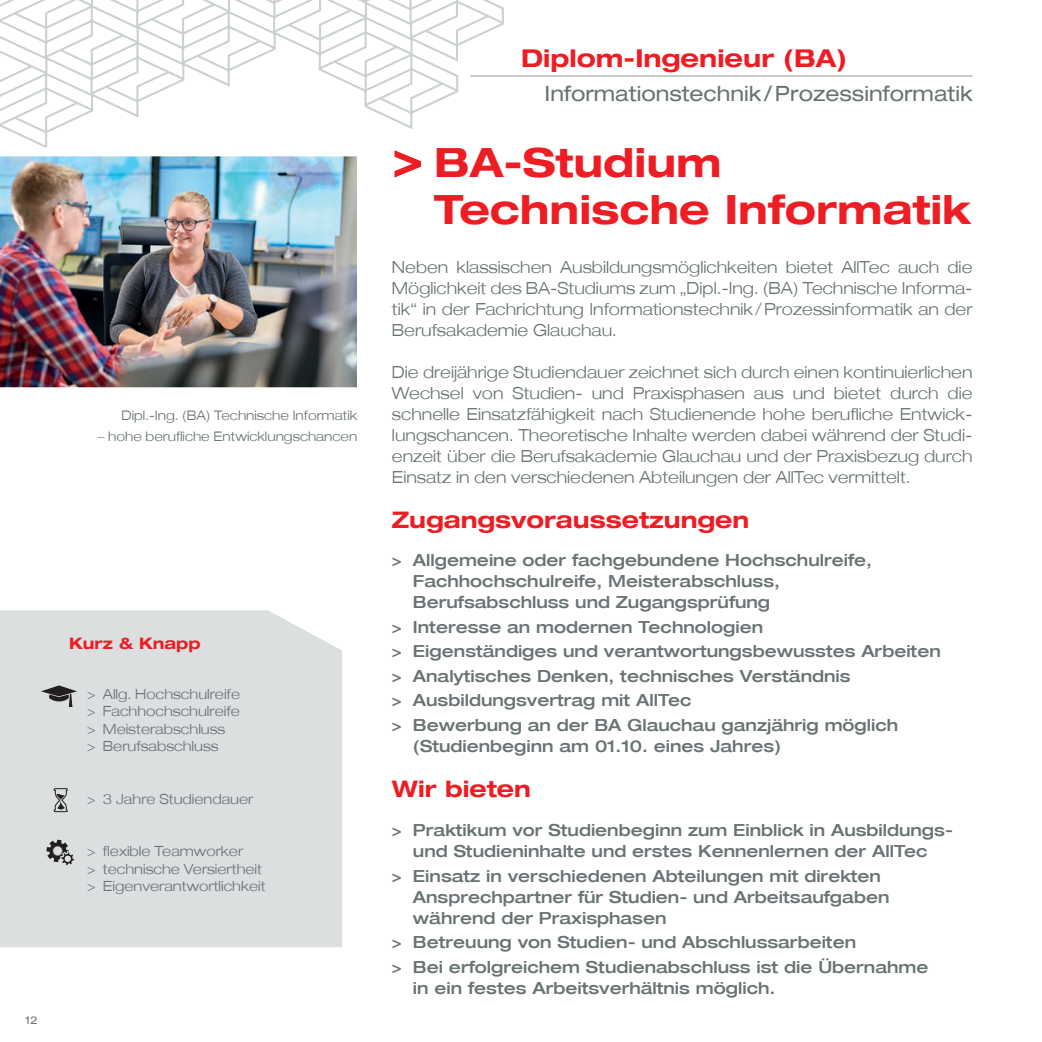
<style>
.page{position:relative;width:1042px;height:1042px;background:#fff}
.page>*{position:absolute;margin:0;border:0;box-sizing:border-box;transform-origin:0 0}
.t1{font:700 expanded 40.25px/47.2px "Helvetica Neue LT";color:#ee1d23}
.t2{font:700 expanded 24.5px "Helvetica Neue LT";color:#ee1d23}
.t3{font:700 expanded 22.75px "Helvetica Neue LT";color:#ee1d23}
.t4{font:expanded 21px "Helvetica Neue LT";color:#697374}
.t5{font:500 expanded 16.62px/21px "Helvetica Neue LT";color:#697374}
.t6{font:300 expanded 16.62px/21px "Helvetica Neue LT";color:#697374;text-align:justify}
.t7{font:700 expanded 15.75px "Helvetica Neue LT";color:#ee1d23}
.t8{font:300 expanded 14px/17.5px "Helvetica Neue LT";color:#697374}
.t9{font:300 expanded 13.12px "Helvetica Neue LT";color:#697374}
.t10{font:expanded 10.85px "Helvetica Neue LT";color:#697374}
.s1{font-size:52.5px}
</style>
<div class="page">
<svg style="left:0;top:0;width:504px;height:148px"></svg>
<hr style="left:470px;top:75px;width:502px;height:2px;background:#bdc3c5">
<div style="left:0;top:610px;width:342px;height:337px;background:#dbdfe0"></div>
<svg style="left:54px;top:788px;width:14px;height:24px"></svg>
<svg style="left:41px;top:685px;width:36px;height:22px"></svg>
<svg style="left:46px;top:839px;width:30px;height:28px"></svg>
<img style="left:0;top:156px;width:357px;height:232px">
<p class="t9" style="left:122px;top:410px;width:237px">Dipl.-Ing. (BA) Technische Informatik</p>
<p class="t9" style="left:98px;top:428px;width:261px">– hohe berufliche Entwicklungschancen</p>
<p class="t7" style="left:69px;top:637px;width:133px">Kurz &amp; Knapp</p>
<p class="t8" style="left:87px;top:686px;width:154px">&gt; Allg. Hochschulreife &gt; Fachhochschulreife &gt; Meisterabschluss<br>&gt; Berufsabschluss</p>
<p class="t8" style="left:87px;top:791px;width:168px">&gt; 3 Jahre Studiendauer</p>
<p class="t8" style="left:87px;top:842px;width:180px">&gt; flexible Teamworker<br>&gt; technische Versiertheit &gt; Eigenverantwortlichkeit</p>
<p class="t10" style="left:26px;top:1015px;width:13px">12</p>
<h2 class="t2" style="left:521px;top:49px;width:328px">Diplom-Ingenieur (BA)</h2>
<p class="t4" style="left:544px;top:86px;width:429px">Informationstechnik / Prozessinformatik</p>
<h1 class="t1" style="left:434px;top:143px;width:539px;text-indent:-42px"><span class="s1">&gt;</span> BA-Studium<br>Technische Informatik</h1>
<p class="t6" style="left:392px;top:258px;width:582px">Neben klassischen Ausbildungsmöglichkeiten bietet AllTec auch die Möglichkeit des BA-Studiums zum „Dipl.-Ing. (BA) Technische Informa&shy;tik“ in der Fachrichtung Informationstechnik / Prozessinformatik an der Berufsakademie Glauchau.</p>
<p class="t6" style="left:392px;top:363px;width:582px">Die dreijährige Studiendauer zeichnet sich durch einen kontinuierlichen Wechsel von Studien- und Praxisphasen aus und bietet durch die schnelle Einsatzfähigkeit nach Studienende hohe berufliche Entwick&shy;lungschancen. Theoretische Inhalte werden dabei während der Studi&shy;enzeit über die Berufsakademie Glauchau und der Praxisbezug durch Einsatz in den verschiedenen Abteilungen der AllTec vermittelt.</p>
<h3 class="t3" style="left:392px;top:511px;width:359px">Zugangsvoraussetzungen</h3>
<p class="t5" style="left:413px;top:551px;width:460px;text-indent:-21px">&gt; Allgemeine oder fachgebundene Hochschulreife,<br>Fachhochschulreife, Meisterabschluss,<br>Berufsabschluss und Zugangsprüfung</p>
<p class="t5" style="left:392px;top:616px;width:550px;line-height:24.5px">&gt; Interesse an modernen Technologien<br>&gt; Eigenständiges und verantwortungsbewusstes Arbeiten &gt; Analytisches Denken, technisches Verständnis<br>&gt; Ausbildungsvertrag mit AllTec<br>&gt; Bewerbung an der BA Glauchau ganzjährig möglich</p>
<p class="t5" style="left:413px;top:737px;width:370px">(Studienbeginn am 01.10. eines Jahres)</p>
<h3 class="t3" style="left:392px;top:781px;width:140px">Wir bieten</h3>
<p class="t5" style="left:392px;top:821px;width:562px;text-align:center">&gt; Praktikum vor Studienbeginn zum Einblick in Ausbildungs&shy;und Studieninhalte und erstes Kennenlernen der AllTec</p>
<p class="t5" style="left:413px;top:867px;width:478px;text-indent:-21px">&gt; Einsatz in verschiedenen Abteilungen mit direkten<br>Ansprechpartner für Studien- und Arbeitsaufgaben während der Praxisphasen</p>
<p class="t5" style="left:392px;top:931px;width:538px;line-height:24.5px">&gt; Betreuung von Studien- und Abschlussarbeiten<br>&gt; Bei erfolgreichem Studienabschluss ist die Übernahme</p>
<p class="t5" style="left:413px;top:979px;width:364px">in ein festes Arbeitsverhältnis möglich.</p>
</div>
